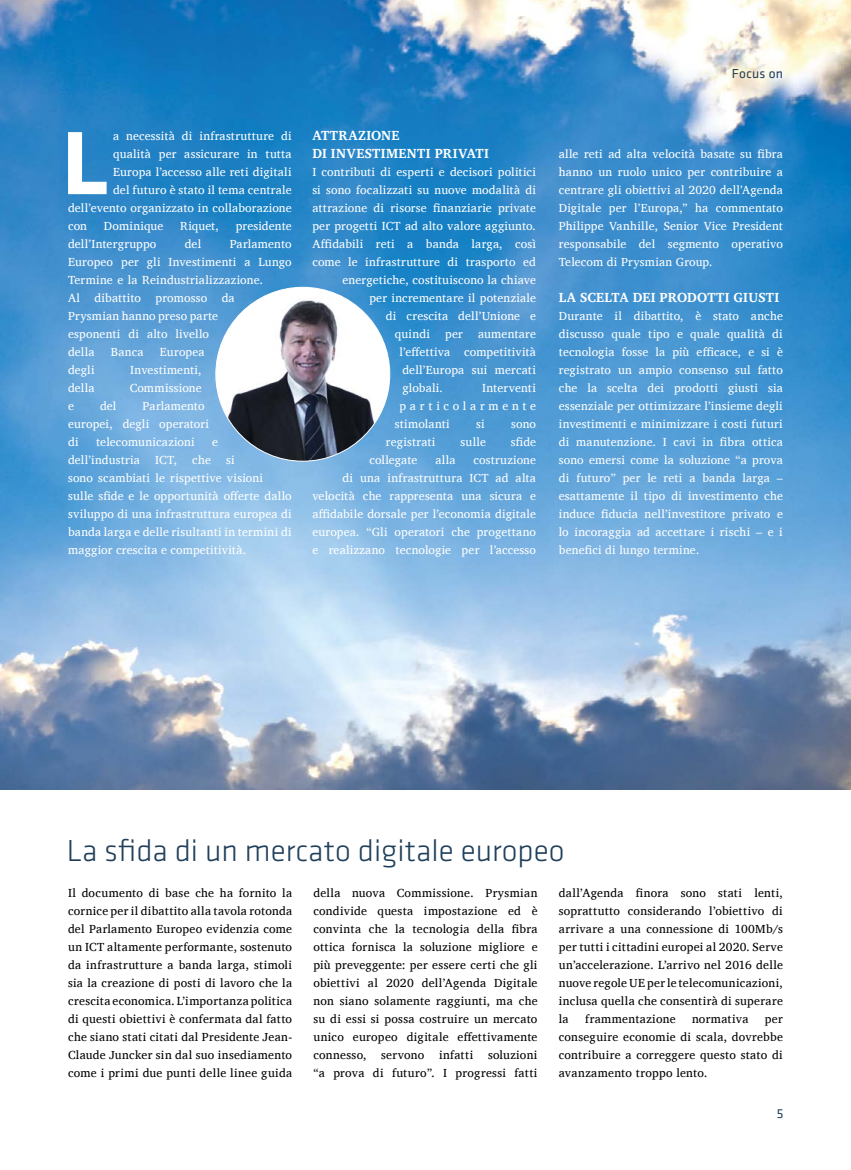
<style>
.page{position:relative;width:851px;height:1170px;background:#fff}
.page>*{position:absolute;margin:0;border:0;box-sizing:border-box;transform-origin:0 0}
.t1{font:700 93.15px "Klavika";color:#fff}
.t2{font:300 31.5px "Klavika";color:#21405b}
.t3{font:700 13.5px/18px "Charis SIL";letter-spacing:.02em;color:#fff}
.t4{font:13.5px "Klavika";letter-spacing:.015em;color:#21405b}
.t5{font:12px/18px "Charis SIL";letter-spacing:.015em;color:#fff}
.t6{font:12px/18px "Charis SIL";letter-spacing:.025em;color:#000;text-align:justify}
.t7{font:12px "Charis SIL";letter-spacing:.305em;color:#fff}
</style>
<div class="page">
<img style="left:0;top:0;width:850px;height:789px">
<img style="left:216px;top:287px;width:173px;height:174px;border-radius:87px">
<h1 class="t1" style="left:62px;top:96px;width:48px">L</h1>
<p class="t5" style="left:113px;top:127px;width:180px">a necessità di infrastrutture di</p>
<p class="t5" style="left:113px;top:145px;width:180px">qualità per assicurare in tutta</p>
<p class="t5" style="left:113px;top:163px;width:180px">Europa l’accesso alle reti digitali</p>
<p class="t5" style="left:113px;top:181px;width:180px">del futuro è stato il tema centrale</p>
<p class="t5" style="left:68px;top:199px;width:225px">dell’evento organizzato in collaborazione</p>
<p class="t5" style="left:68px;top:217px;width:21px">con</p>
<p class="t5" style="left:104px;top:217px;width:61px">Dominique</p>
<p class="t5" style="left:180px;top:217px;width:40px">Riquet,</p>
<p class="t5" style="left:236px;top:217px;width:57px">presidente</p>
<p class="t5" style="left:68px;top:235px;width:90px">dell’Intergruppo</p>
<p class="t5" style="left:185px;top:235px;width:18px">del</p>
<p class="t5" style="left:68px;top:235px;width:225px;text-indent:161px">Parlamento<br>Europeo per gli Investimenti a Lungo<br>Termine e la Reindustrializzazione.<br>Al dibattito promosso da<br>Prysmian hanno preso parte<br>esponenti di alto livello<br>della</p>
<p class="t5" style="left:111px;top:343px;width:34px">Banca</p>
<p class="t5" style="left:160px;top:343px;width:46px">Europea</p>
<p class="t5" style="left:68px;top:361px;width:28px">degli</p>
<p class="t5" style="left:130px;top:361px;width:73px">Investimenti,</p>
<p class="t5" style="left:68px;top:379px;width:28px">della</p>
<p class="t5" style="left:130px;top:379px;width:73px">Commissione</p>
<p class="t5" style="left:68px;top:397px;width:7px">e</p>
<p class="t5" style="left:100px;top:397px;width:18px">del</p>
<p class="t5" style="left:68px;top:397px;width:143px;text-indent:74px">Parlamento europei, degli operatori di</p>
<p class="t5" style="left:96px;top:433px;width:100px">telecomunicazioni</p>
<p class="t5" style="left:212px;top:433px;width:7px">e</p>
<p class="t5" style="left:68px;top:451px;width:73px">dell’industria</p>
<p class="t5" style="left:155px;top:451px;width:23px">ICT,</p>
<p class="t5" style="left:192px;top:451px;width:20px">che</p>
<p class="t5" style="left:68px;top:451px;width:225px;text-indent:158px">si<br>sono scambiati le rispettive visioni<br>sulle sfide e le opportunità offerte dallo sviluppo di una infrastruttura europea di banda larga e delle risultanti in termini di maggior crescita e competitività.</p>
<p class="t3" style="left:312px;top:126px;width:178px">ATTRAZIONE<br>DI INVESTIMENTI PRIVATI</p>
<p class="t5" style="left:312px;top:163px;width:225px">I contributi di esperti e decisori politici</p>
<p class="t5" style="left:312px;top:181px;width:225px">si sono focalizzati su nuove modalità di</p>
<p class="t5" style="left:312px;top:199px;width:225px">attrazione di risorse finanziarie private</p>
<p class="t5" style="left:312px;top:217px;width:225px">per progetti ICT ad alto valore aggiunto.</p>
<p class="t5" style="left:312px;top:235px;width:225px">Affidabili reti a banda larga, così</p>
<p class="t5" style="left:312px;top:253px;width:225px">come le infrastrutture di trasporto ed</p>
<p class="t5" style="left:342px;top:271px;width:195px">energetiche, costituiscono la chiave</p>
<p class="t5" style="left:369px;top:289px;width:168px">per incrementare il potenziale</p>
<p class="t5" style="left:386px;top:307px;width:151px">di crescita dell’Unione e</p>
<p class="t5" style="left:395px;top:325px;width:37px">quindi</p>
<p class="t5" style="left:445px;top:325px;width:19px">per</p>
<p class="t5" style="left:399px;top:325px;width:138px;text-align:justify;text-indent:79px">aumentare l’effettiva competitività dell’Europa sui mercati globali.</p>
<p class="t5" style="left:482px;top:379px;width:55px">Interventi</p>
<p class="t7" style="left:399px;top:399px;width:138px">particolarmente</p>
<p class="t5" style="left:395px;top:415px;width:56px">stimolanti</p>
<p class="t5" style="left:476px;top:415px;width:10px">si</p>
<p class="t5" style="left:511px;top:415px;width:26px">sono</p>
<p class="t5" style="left:386px;top:433px;width:51px">registrati</p>
<p class="t5" style="left:460px;top:433px;width:27px">sulle</p>
<p class="t5" style="left:511px;top:433px;width:27px">sfide</p>
<p class="t5" style="left:369px;top:451px;width:49px">collegate</p>
<p class="t5" style="left:435px;top:451px;width:22px">alla</p>
<p class="t5" style="left:312px;top:451px;width:225px;text-align:right">costruzione<br>di una infrastruttura ICT ad alta velocità che rappresenta una sicura e affidabile dorsale per l’economia digitale europea. “Gli operatori che progettano e realizzano tecnologie per l’accesso</p>
<p class="t4" style="left:731px;top:65px;width:53px">Focus on</p>
<p class="t5" style="left:558px;top:145px;width:225px;text-align:justify">alle reti ad alta velocità basate su fibra hanno un ruolo unico per contribuire a centrare gli obiettivi al 2020 dell’Agenda Digitale per l’Europa,” ha commentato Philippe Vanhille, Senior Vice President responsabile del segmento operativo Telecom di Prysmian Group.</p>
<p class="t3" style="left:558px;top:288px;width:222px">LA SCELTA DEI PRODOTTI GIUSTI</p>
<p class="t5" style="left:558px;top:307px;width:225px;text-align:justify">Durante il dibattito, è stato anche discusso quale tipo e quale qualità di tecnologia fosse la più efficace, e si è registrato un ampio consenso sul fatto che la scelta dei prodotti giusti sia essenziale per ottimizzare l’insieme degli investimenti e minimizzare i costi futuri di manutenzione. I cavi in fibra ottica sono emersi come la soluzione “a prova di futuro” per le reti a banda larga – esattamente il tipo di investimento che induce fiducia nell’investitore privato e lo incoraggia ad accettare i rischi – e i benefici di lungo termine.</p>
<h2 class="t2" style="left:67px;top:831px;width:499px">La sfida di un mercato digitale europeo</h2>
<p class="t6" style="left:558px;top:883px;width:225px">dall’Agenda finora sono stati lenti, soprattutto considerando l’obiettivo di arrivare a una connessione di 100Mb/s per tutti i cittadini europei al 2020. Serve un’accelerazione. L’arrivo nel 2016 delle nuove regole UE per le telecomunicazioni, inclusa quella che consentirà di superare la</p>
<p class="t6" style="left:68px;top:883px;width:225px">Il documento di base che ha fornito la cornice per il dibattito alla tavola rotonda del Parlamento Europeo evidenzia come un ICT altamente performante, sostenuto da infrastrutture a banda larga, stimoli sia la creazione di posti di lavoro che la crescita economica. L’importanza politica di questi obiettivi è confermata dal fatto che siano stati citati dal Presidente Jean-Claude Juncker sin dal suo insediamento come i primi due punti delle linee guida</p>
<p class="t6" style="left:313px;top:883px;width:225px">della nuova Commissione. Prysmian condivide questa impostazione ed è convinta che la tecnologia della fibra ottica fornisca la soluzione migliore e più preveggente: per essere certi che gli obiettivi al 2020 dell’Agenda Digitale non siano solamente raggiunti, ma che su di essi si possa costruire un mercato unico europeo digitale effettivamente connesso, servono infatti soluzioni “a prova di futuro”. I progressi fatti</p>
<p class="t6" style="left:585px;top:1009px;width:92px">frammentazione</p>
<p class="t6" style="left:692px;top:1009px;width:58px">normativa</p>
<p class="t6" style="left:558px;top:1009px;width:225px;text-indent:206px">per conseguire economie di scala, dovrebbe contribuire a correggere questo stato di avanzamento troppo lento.</p>
<p class="t4" style="left:776px;top:1104px;width:8px">5</p>
</div>
